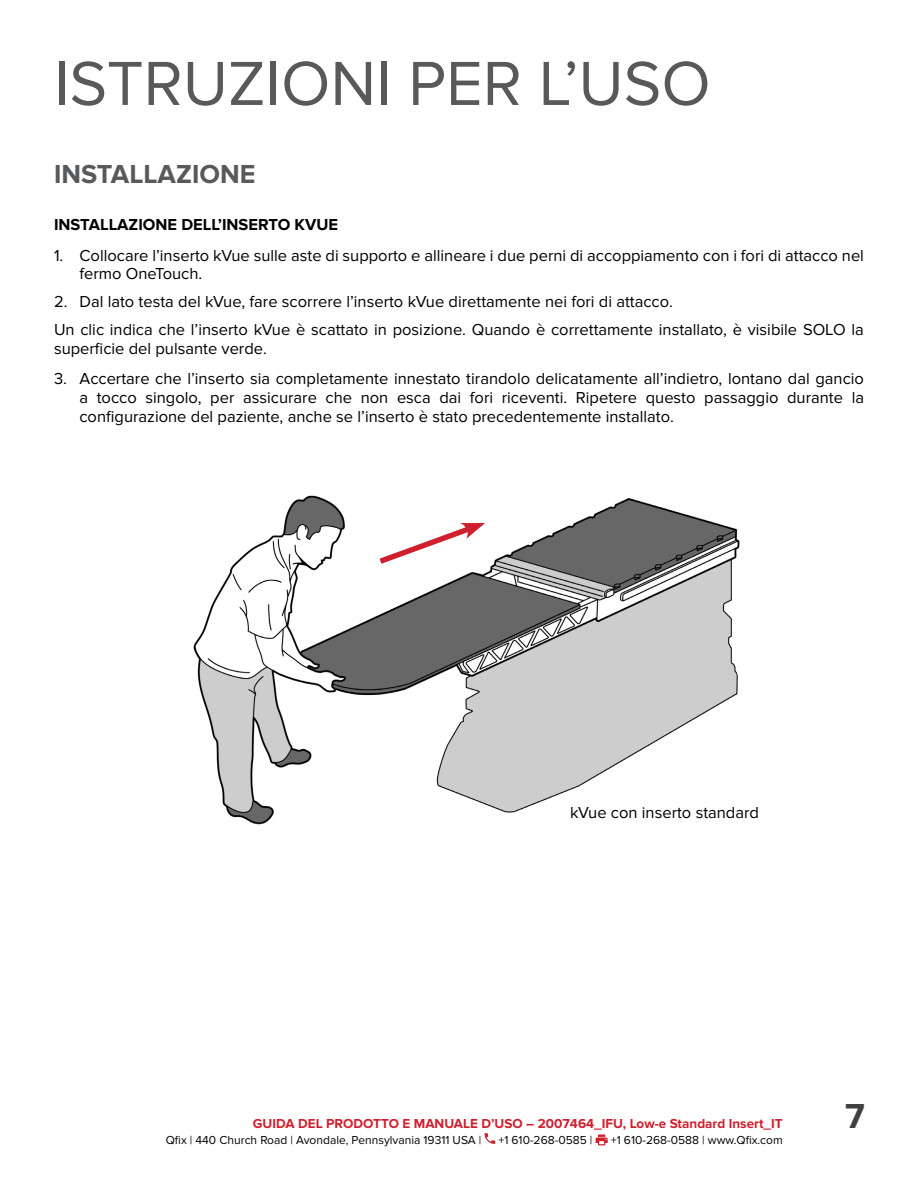
<style>
.page{position:relative;width:918px;height:1188px;background:#fff}
.page>*{position:absolute;margin:0;border:0;box-sizing:border-box;transform-origin:0 0}
.t1{font:64.5px "Proxima Nova";color:#58595b}
.t2{font:700 36px "Proxima Nova";color:#414042}
.t3{font:700 27px "Proxima Nova";color:#58595b}
.t4{font:16.5px/18.8px "Proxima Nova";color:#000}
.t5{font:700 16.5px "Proxima Nova";color:#000}
.t6{font:700 13.5px "Proxima Nova";color:#cf202e}
.t7{font:12px "Proxima Nova";color:#000}
</style>
<div class="page">
<img style="left:193px;top:495px;width:547px;height:330px">
<svg style="left:374px;top:521px;width:111px;height:47px"></svg>
<svg style="left:485px;top:1133px;width:10px;height:11px"></svg>
<svg style="left:596px;top:1134px;width:12px;height:11px"></svg>
<h1 class="t1" style="left:54px;top:46px;width:658px">ISTRUZIONI PER L’USO</h1>
<h3 class="t3" style="left:54px;top:159px;width:203px">INSTALLAZIONE</h3>
<p class="t5" style="left:54px;top:215px;width:286px">INSTALLAZIONE DELL’INSERTO KVUE</p>
<p class="t4" style="left:79px;top:246px;width:786px;text-indent:-25px">1. Collocare l’inserto kVue sulle aste di supporto e allineare i due perni di accoppiamento con i fori di attacco nel fermo OneTouch.</p>
<p class="t4" style="left:54px;top:288px;width:811px;line-height:27.8px">2. Dal lato testa del kVue, fare scorrere l’inserto kVue direttamente nei fori di attacco.<br>Un clic indica che l’inserto kVue è scattato in posizione. Quando è correttamente installato, è visibile SOLO la</p>
<p class="t4" style="left:54px;top:339px;width:214px">superficie del pulsante verde.</p>
<p class="t4" style="left:79px;top:370px;width:786px;text-align:justify;text-indent:-25px">3. Accertare che l’inserto sia completamente innestato tirandolo delicatamente all’indietro, lontano dal gancio a tocco singolo, per assicurare che non esca dai fori riceventi. Ripetere questo passaggio durante la configurazione del paziente, anche se l’inserto è stato precedentemente installato.</p>
<p class="t4" style="left:570px;top:804px;width:191px">kVue con inserto standard</p>
<p class="t6" style="left:253px;top:1116px;width:531px">GUIDA DEL PRODOTTO E MANUALE D’USO – 2007464_IFU, Low-e Standard Insert_IT</p>
<p class="t7" style="left:166px;top:1133px;width:317px">Qfix | 440 Church Road | Avondale, Pennsylvania 19311 USA |</p>
<p class="t7" style="left:498px;top:1133px;width:96px">+1 610-268-0585 |</p>
<p class="t7" style="left:611px;top:1133px;width:174px">+1 610-268-0588 | www.Qfix.com</p>
<h2 class="t2" style="left:845px;top:1095px;width:21px">7</h2>
</div>
